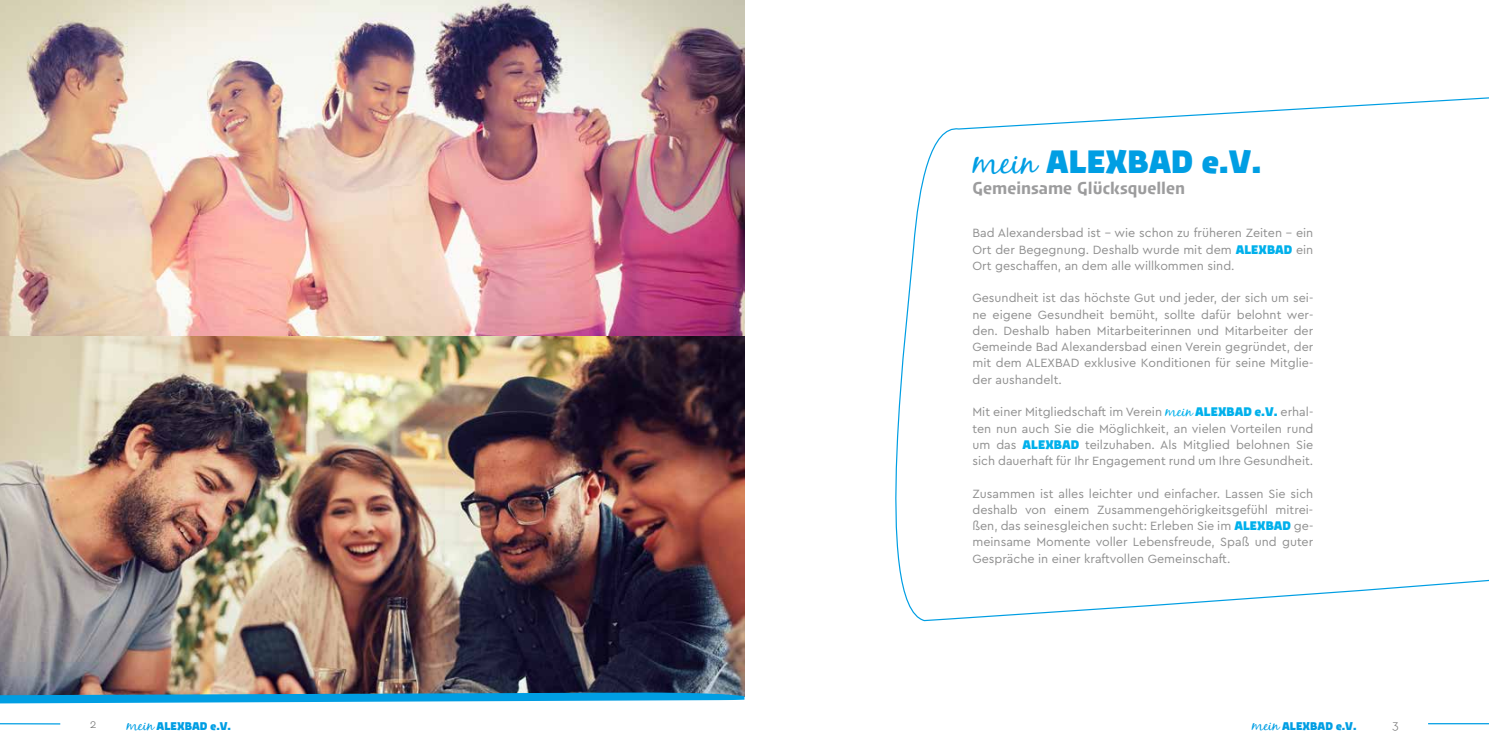
<style>
.page{position:relative;width:1489px;height:745px;background:#fff}
.page>*{position:absolute;margin:0;border:0;box-sizing:border-box;transform-origin:0 0}
.t1{font:900 32.5px "Urby";color:#009ee3}
.t2{font:700 17.5px "Urby";color:#9c9c9d}
.t3{font:12.5px/16.2px "Cera PRO";color:#8f8f8f;text-align:justify}
.t4{font:300 12.5px "Cera PRO";color:#6e6e6e}
.t5{font:900 11.25px "Urby";color:#009ee3}
.s1{font-family:"Black Jack";font-weight:400;font-size:35px}
.s2{font-family:"Urby";font-weight:900;color:#00b0eb}
.s3{font-family:"Black Jack";font-size:15px;color:#00b0eb}
.s4{font-family:"Black Jack";font-weight:400;font-size:15px}
</style>
<div class="page">
<hr style="left:0;top:722px;width:60px;height:2px;background:#009ee3">
<hr style="left:1427px;top:722px;width:61px;height:1px;background:#009ee3">
<svg style="left:895px;top:97px;width:593px;height:524px"></svg>
<img style="left:0;top:335px;width:744px;height:357px">
<img style="left:0;top:692px;width:744px;height:12px">
<img style="left:0;top:0;width:744px;height:335px">
<h1 class="t1" style="left:972px;top:137px;width:290px"><span class="s1">mein</span> ALEXBAD e.V.</h1>
<h2 class="t2" style="left:972px;top:175px;width:214px">Gemeinsame Glücksquellen</h2>
<p class="t3" style="left:972px;top:224px;width:342px">Bad Alexandersbad ist - wie schon zu früheren Zeiten - ein Ort der Begegnung. Deshalb wurde mit dem <span class="s2">ALEXBAD</span> ein Ort geschaffen, an dem alle willkommen sind.</p>
<p class="t3" style="left:972px;top:289px;width:342px">Gesundheit ist das höchste Gut und jeder, der sich um sei&shy;ne eigene Gesundheit bemüht, sollte dafür belohnt wer&shy;den. Deshalb haben Mitarbeiterinnen und Mitarbeiter der Gemeinde Bad Alexandersbad einen Verein gegründet, der mit dem ALEXBAD exklusive Konditionen für seine Mitglie&shy;der aushandelt.</p>
<p class="t3" style="left:972px;top:403px;width:342px">Mit einer Mitgliedschaft im Verein <span class="s3">mein</span> <span class="s2">ALEXBAD e.V.</span> erhal&shy;ten nun auch Sie die Möglichkeit, an vielen Vorteilen rund um das <span class="s2">ALEXBAD</span> teilzuhaben. Als Mitglied belohnen Sie sich dauerhaft für Ihr Engagement rund um Ihre Gesundheit.</p>
<p class="t3" style="left:972px;top:484px;width:342px">Zusammen ist alles leichter und einfacher. Lassen Sie sich deshalb von einem Zusammengehörigkeitsgefühl mitrei&shy;ßen, das seinesgleichen sucht: Erleben Sie im <span class="s2">ALEXBAD</span> ge&shy;meinsame Momente voller Lebensfreude, Spaß und guter Gespräche in einer kraftvollen Gemeinschaft.</p>
<p class="t4" style="left:90px;top:715px;width:8px">2</p>
<p class="t5" style="left:126px;top:716px;width:106px"><span class="s4">mein</span> ALEXBAD e.V.</p>
<p class="t5" style="left:1251px;top:717px;width:106px"><span class="s4">mein</span> ALEXBAD e.V.</p>
<p class="t4" style="left:1392px;top:715px;width:8px">3</p>
</div>
